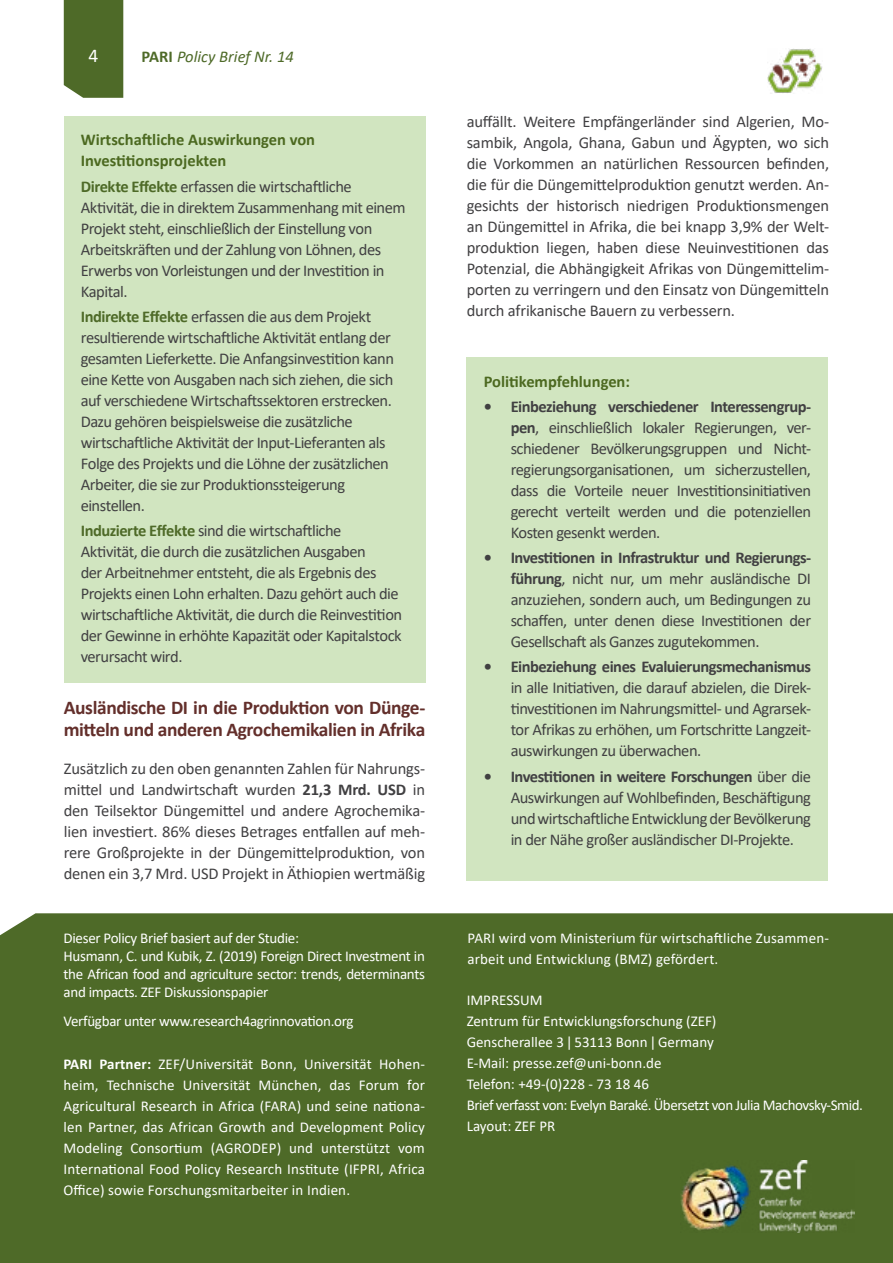
<style>
.page{position:relative;width:893px;height:1263px;background:#fff}
.page>*{position:absolute;margin:0;border:0;box-sizing:border-box;transform-origin:0 0}
.t1{font:700 19.5px/22.5px "Calibri";letter-spacing:-.02em;color:#632f2b}
.t2{font:19.5px "Calibri";color:#fff}
.t3{font:16.5px/21px "Calibri";letter-spacing:-.03em;color:#414042;text-align:justify}
.t4{font:700 16.5px/21px "Calibri";color:#4c6920}
.t5{font:700 16.5px "Calibri";letter-spacing:-.03em;color:#414042}
.t6{font:italic 16.5px "Calibri";color:#4e6a28}
.t7{font:15px/21px "Calibri";letter-spacing:-.015em;color:#fff}
.t8{font:15px/21px "Calibri";letter-spacing:.01em;color:#fff}
.s1{font-weight:700;font-style:normal}
.s2{font-weight:700;color:#4e6a28}
.s3{font-weight:700}
</style>
<div class="page">
<div style="left:64px;top:0;width:59px;height:98px;background:#4e6a28"></div>
<img style="left:767px;top:49px;width:56px;height:44px">
<div style="left:0;top:913px;width:893px;height:350px;background:#4e6a28"></div>
<img style="left:681px;top:1160px;width:174px;height:72px">
<div style="left:467px;top:357px;width:361px;height:523px;background:#d1e5c0"></div>
<div style="left:64px;top:116px;width:361px;height:566px;background:#d1e5c0"></div>
<svg style="left:569px;top:1037px;width:1px;height:13px"></svg>
<svg style="left:652px;top:1037px;width:1px;height:13px"></svg>
<p class="t2" style="left:89px;top:42px;width:11px">4</p>
<p class="t6" style="left:142px;top:45px;width:154px"><span class="s1">PARI</span> Policy Brief Nr. 14</p>
<p class="t4" style="left:81px;top:129px;width:236px">Wirtschaftliche Auswirkungen von<br>Investitionsprojekten</p>
<p class="t3" style="left:81px;top:175px;width:326px;text-align:left"><span class="s2">Direkte Effekte</span> erfassen die wirtschaftliche Aktivität, die in direktem Zusammenhang mit einem Projekt steht, einschließlich der Einstellung von Arbeitskräften und der Zahlung von Löhnen, des Erwerbs von Vorleistungen und der Investition in Kapital.</p>
<p class="t3" style="left:81px;top:305px;width:315px;text-align:left"><span class="s2">Indirekte Effekte</span> erfassen die aus dem Projekt resultierende wirtschaftliche Aktivität entlang der gesamten Lieferkette. Die Anfangsinvestition kann eine Kette von Ausgaben nach sich ziehen, die sich auf verschiedene Wirtschaftssektoren erstrecken.<br>Dazu gehören beispielsweise die zusätzliche wirtschaftliche Aktivität der Input-Lieferanten als Folge des Projekts und die Löhne der zusätzlichen Arbeiter, die sie zur Produktionssteigerung einstellen.</p>
<p class="t3" style="left:81px;top:520px;width:323px;text-align:left"><span class="s2">Induzierte Effekte</span> sind die wirtschaftliche Aktivität, die durch die zusätzlichen Ausgaben<br>der Arbeitnehmer entsteht, die als Ergebnis des Projekts einen Lohn erhalten. Dazu gehört auch die wirtschaftliche Aktivität, die durch die Reinvestition der Gewinne in erhöhte Kapazität oder Kapitalstock verursacht wird.</p>
<p class="t1" style="left:64px;top:696px;width:363px">Ausländische DI in die Produktion von Dünge&shy;mitteln und anderen Agrochemikalien in Afrika</p>
<p class="t3" style="left:64px;top:758px;width:363px">Zusätzlich zu den oben genannten Zahlen für Nahrungs&shy;mittel und Landwirtschaft wurden <span class="s3">21,3 Mrd. USD</span> in den Teilsektor Düngemittel und andere Agrochemika&shy;lien investiert. 86% dieses Betrages entfallen auf meh&shy;rere Großprojekte in der Düngemittelproduktion, von denen ein 3,7 Mrd. USD Projekt in Äthiopien wertmäßig</p>
<p class="t7" style="left:64px;top:928px;width:363px;line-height:18px">Dieser Policy Brief basiert auf der Studie:<br>Husmann, C. und Kubik, Z. (2019) Foreign Direct Investment in the African food and agriculture sector: trends, determinants and impacts. ZEF Diskussionspapier</p>
<p class="t7" style="left:64px;top:1010px;width:292px">Verfügbar unter www.research4agrinnovation.org</p>
<p class="t7" style="left:64px;top:1053px;width:363px;text-align:justify"><span class="s3">PARI Partner:</span> ZEF/Universität Bonn, Universität Hohen&shy;heim, Technische Universität München, das Forum for Agricultural Research in Africa (FARA) und seine nationa&shy;len Partner, das African Growth and Development Policy Modeling Consortium (AGRODEP) und unterstützt vom International Food Policy Research Institute (IFPRI, Africa Office) sowie Forschungsmitarbeiter in Indien.</p>
<p class="t3" style="left:467px;top:111px;width:364px">auffällt. Weitere Empfängerländer sind Algerien, Mo&shy;sambik, Angola, Ghana, Gabun und Ägypten, wo sich die Vorkommen an natürlichen Ressourcen befinden, die für die Düngemittelproduktion genutzt werden. An&shy;gesichts der historisch niedrigen Produktionsmengen an Düngemittel in Afrika, die bei knapp 3,9% der Welt&shy;produktion liegen, haben diese Neuinvestitionen das Potenzial, die Abhängigkeit Afrikas von Düngemittelim&shy;porten zu verringern und den Einsatz von Düngemitteln durch afrikanische Bauern zu verbessern.</p>
<p class="t4" style="left:484px;top:370px;width:148px">Politikempfehlungen:</p>
<p class="t3" style="left:511px;top:395px;width:302px;text-indent:-27px"><span class="s3">• Einbeziehung verschiedener Interessengrup&shy;pen</span>, einschließlich lokaler Regierungen, ver&shy;schiedener Bevölkerungsgruppen und Nicht&shy;regierungsorganisationen, um sicherzustellen, dass die Vorteile neuer Investitionsinitiativen gerecht verteilt werden und die potenziellen Kosten gesenkt werden.</p>
<p class="t3" style="left:511px;top:547px;width:302px;text-indent:-27px"><span class="s3">• Investitionen in Infrastruktur und Regierungs&shy;führung</span>, nicht nur, um mehr ausländische DI anzuziehen, sondern auch, um Bedingungen zu schaffen, unter denen diese Investitionen der Gesellschaft als Ganzes zugutekommen.</p>
<p class="t5" style="left:484px;top:655px;width:329px">• Einbeziehung eines Evaluierungsmechanismus</p>
<p class="t3" style="left:511px;top:677px;width:302px">in alle Initiativen, die darauf abzielen, die Direk&shy;tinvestitionen im Nahrungsmittel- und Agrarsek&shy;tor Afrikas zu erhöhen, um Fortschritte Langzeit&shy;auswirkungen zu überwachen.</p>
<p class="t3" style="left:511px;top:765px;width:302px;text-indent:-27px"><span class="s3">• Investitionen in weitere Forschungen</span> über die Auswirkungen auf Wohlbefinden, Beschäftigung und wirtschaftliche Entwicklung der Bevölkerung in der Nähe großer ausländischer DI-Projekte.</p>
<p class="t8" style="left:468px;top:927px;width:363px">PARI wird vom Ministerium für wirtschaftliche Zusammen&shy;arbeit und Entwicklung (BMZ) gefördert.</p>
<p class="t7" style="left:467px;top:989px;width:398px">IMPRESSUM<br>Zentrum für Entwicklungsforschung (ZEF)<br>Genscherallee 3 53113 Bonn Germany<br>E-Mail: presse.zef@uni-bonn.de<br>Telefon: +49-(0)228 - 73 18 46<br>Brief verfasst von: Evelyn Baraké. Übersetzt von Julia Machovsky-Smid.<br>Layout: ZEF PR</p>
</div>
